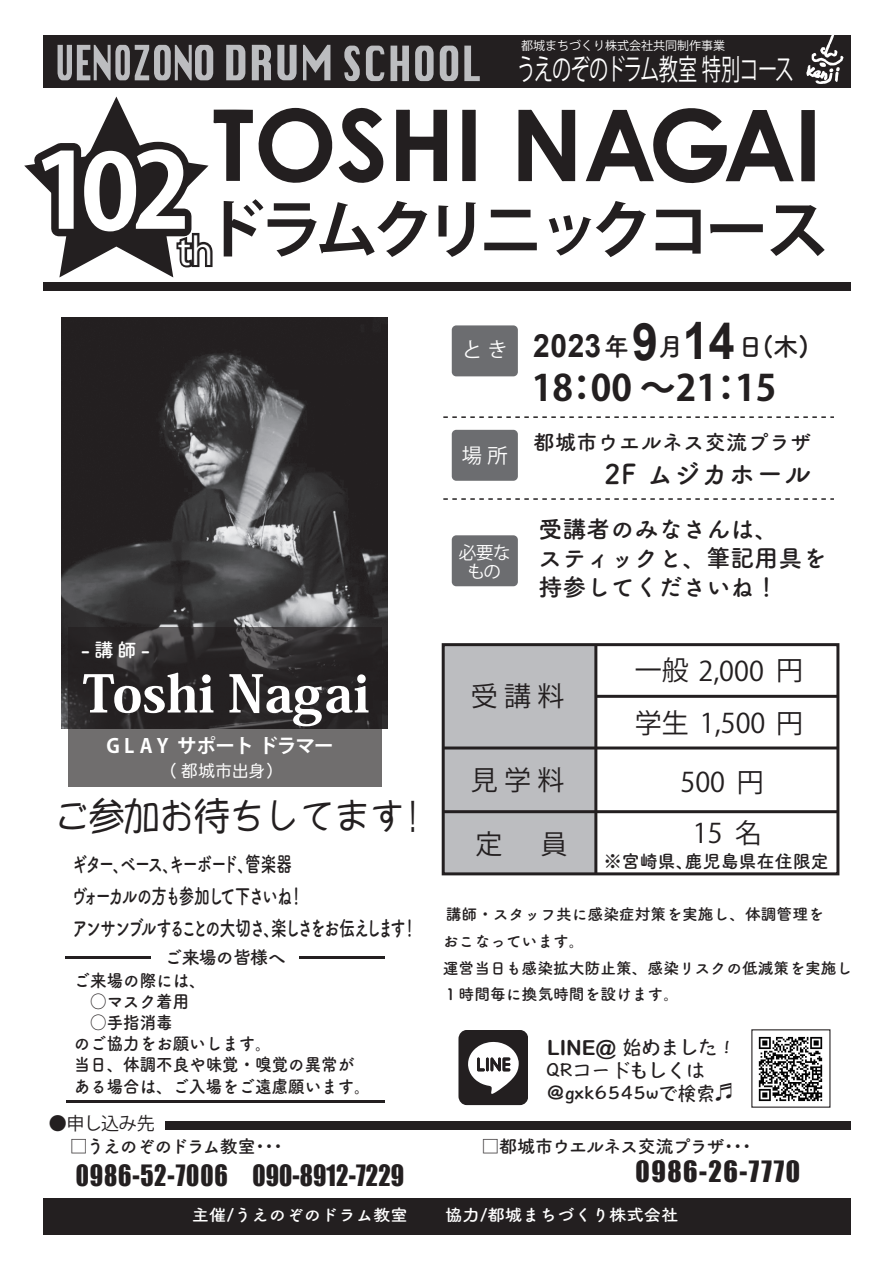
<style>
.page{position:relative;width:893px;height:1263px;background:#fff}
.page>*{position:absolute;margin:0;border:0;box-sizing:border-box;transform-origin:0 0}
.t1{font:700 103.5px "Koz Go Pr 6 N";color:#fff}
.t2{font:700 63.15px "Koz Go Pr 6 N";letter-spacing:-.1em;color:#231f20}
.t3{font:700 51.6px "Arial";color:#231f20;scale:.9 1}
.t4{font:800 51px "Koz Min Pro";color:#fff}
.t5{font:41.85px "Yuppy SC";letter-spacing:-.105em;color:#231f20;scale:.94 1}
.t6{font:37.05px "Koz Go Pr 6 N";color:#fff}
.t7{font:700 36px "Koz Go Pr 6 N";color:#231f20}
.t8{font:29.1px "Koz Go Pr 6 N";letter-spacing:-.05em;color:#fff;scale:.66 1}
.t9{font:27px/53.2px "Koz Go Pr 6 N";color:#231f20}
.t10{font:27px "Impact";letter-spacing:.005em;color:#231f20;scale:.91 1}
.t11{font:27px "Impact";letter-spacing:.06em;color:#231f20}
.t12{font:700 27px "Tsuku A Rd Gothic";letter-spacing:.02em;color:#231f20}
.t13{font:700 25.5px "Tsuku A Rd Gothic";color:#231f20}
.t14{font:700 24px/29px "Tsuku A Rd Gothic";color:#231f20}
.t15{font:700 21.3px/31.8px "Tsuku A Rd Gothic";letter-spacing:-.13em;color:#231f20;scale:.74 1}
.t16{font:700 21px "Tsuku A Rd Gothic";letter-spacing:.02em;color:#231f20}
.t17{font:20.25px "Koz Go Pr 6 N";color:#fff}
.t18{font:700 19.5px "Koz Go Pr 6 N";letter-spacing:-.02em;color:#fff}
.t19{font:700 19.5px "Tsuku A Rd Gothic";color:#fff}
.t20{font:18.9px/22.6px "Hannotate SC W7";color:#231f20}
.t21{font:700 18px "Tsuku A Rd Gothic";letter-spacing:-.04em;color:#231f20}
.t22{font:700 18px "Tsuku A Rd Gothic";color:#231f20}
.t23{font:18px "Koz Go Pr 6 N";letter-spacing:-.02em;color:#231f20}
.t24{font:700 17.55px/21px "Tsuku A Rd Gothic";color:#231f20;scale:.94 1}
.t25{font:17.55px/18.1px "Koz Go Pr 6 N";color:#fff;text-align:center}
.t26{font:700 16.5px "Tsuku A Rd Gothic";color:#fff;scale:1.05 1}
.t27{font:16.5px "Hira Maru Pro W4";letter-spacing:.02em;color:#fff}
.t28{font:700 15.75px/26.7px "Tsuku A Rd Gothic";color:#231f20}
.t29{font:12px "Koz Go Pr 6 N";color:#fff}
.s1{font-family:"Koz Go Pr 6 N";font-weight:400;font-size:20.25px;color:#fff}
.s2{font-family:"Arial";font-size:32.1px}
.s3{font-family:"Arial";font-size:51.6px}
.s4{font-family:"Koz Go Pr 6 N";font-weight:400}
.s5{font-family:"Arial Rounded MT Bold";font-size:20.7px}
.s6{font-family:"Koz Go Pr 6 N"}
</style>
<div class="page">
<img style="left:62px;top:318px;width:325px;height:410px">
<div style="left:43px;top:35px;width:807px;height:53px;background:#231f20"></div>
<div style="left:43px;top:283px;width:807px;height:8px;background:#231f20"></div>
<div style="left:165px;top:1121px;width:685px;height:8px;background:#231f20"></div>
<svg style="left:58px;top:45px;width:155px;height:35px"></svg>
<svg style="left:226px;top:45px;width:19px;height:35px"></svg>
<svg style="left:252px;top:45px;width:19px;height:35px"></svg>
<svg style="left:277px;top:45px;width:20px;height:35px"></svg>
<svg style="left:303px;top:45px;width:27px;height:35px"></svg>
<svg style="left:344px;top:46px;width:16px;height:35px"></svg>
<svg style="left:366px;top:46px;width:18px;height:35px"></svg>
<svg style="left:390px;top:46px;width:19px;height:35px"></svg>
<svg style="left:415px;top:46px;width:19px;height:35px"></svg>
<svg style="left:440px;top:46px;width:18px;height:35px"></svg>
<svg style="left:464px;top:46px;width:16px;height:35px"></svg>
<div style="left:43px;top:1198px;width:807px;height:37px;background:#231f20"></div>
<svg style="left:806px;top:35px;width:37px;height:49px"></svg>
<svg style="left:396px;top:110px;width:51px;height:71px"></svg>
<svg style="left:462px;top:110px;width:14px;height:71px"></svg>
<svg style="left:518px;top:110px;width:57px;height:71px"></svg>
<svg style="left:586px;top:108px;width:208px;height:76px"></svg>
<svg style="left:801px;top:110px;width:14px;height:71px"></svg>
<div style="left:452px;top:325px;width:66px;height:51px;background:#6c6d70;border-radius:4px"></div>
<div style="left:452px;top:430px;width:66px;height:51px;background:#6c6d70;border-radius:4px"></div>
<div style="left:452px;top:535px;width:66px;height:51px;background:#6c6d70;border-radius:4px"></div>
<svg style="left:443px;top:416px;width:391px;height:2px"></svg>
<svg style="left:443px;top:498px;width:391px;height:2px"></svg>
<hr style="left:300px;top:956px;width:85px;height:2px;background:#231f20">
<hr style="left:66px;top:1101px;width:319px;height:2px;background:#231f20">
<hr style="left:66px;top:956px;width:85px;height:2px;background:#231f20">
<div style="left:443px;top:645px;width:153px;height:229px;background:#bcbdc0"></div>
<div style="left:442px;top:643px;width:397px;height:232px;border:3px solid #231f20"></div>
<hr style="left:594px;top:645px;width:3px;height:229px;background:#231f20">
<hr style="left:443px;top:810px;width:395px;height:3px;background:#231f20">
<hr style="left:443px;top:746px;width:395px;height:3px;background:#231f20">
<hr style="left:596px;top:695px;width:242px;height:3px;background:#231f20">
<svg style="left:68px;top:628px;width:313px;height:159px;background:#444242"></svg>
<img style="left:758px;top:1036px;width:65px;height:66px">
<svg style="left:458px;top:1030px;width:70px;height:75px"></svg>
<svg style="left:24px;top:97px;width:360px;height:180px"></svg>
<p class="t29" style="left:521px;top:39px;width:205px">都城まちづくり株式会社共同制作事業</p>
<h3 class="t8" style="left:516px;top:53px;width:422px">うえのぞのドラム教室 特別コース</h3>
<h1 class="t1" style="left:33px;top:133px;width:158px">102</h1>
<h3 class="t6" style="left:178px;top:230px;width:37px">th</h3>
<h2 class="t2" style="left:203px;top:194px;width:628px">ドラムクリニックコース</h2>
<h3 class="t13" style="left:462px;top:326px;width:348px"><span class="s1">とき</span> <span class="s2">2023</span>年 月<span class="s3">14</span>　日(木)</h3>
<h3 class="t3" style="left:632px;top:307px;width:30px">9</h3>
<p class="t17" style="left:462px;top:444px;width:47px">場所</p>
<p class="t25" style="left:459px;top:544px;width:54px">必要なもの</p>
<h3 class="t7" style="left:532px;top:368px;width:246px">18：00 ～21：15</h3>
<h3 class="t16" style="left:534px;top:426px;width:279px">都城市ウエルネス交流プラザ</h3>
<h3 class="t12" style="left:605px;top:453px;width:208px">2F ムジカホール</h3>
<h3 class="t14" style="left:538px;top:513px;width:289px">受講者のみなさんは、<br>スティックと、筆記用具を持参してくださいね！</h3>
<p class="t19" style="left:81px;top:634px;width:71px">-講師-</p>
<h3 class="t4" style="left:83px;top:656px;width:288px">Toshi Nagai</h3>
<p class="t18" style="left:107px;top:735px;width:229px">G L A Y サポートドラマー</p>
<p class="t27" style="left:160px;top:757px;width:124px">（都城市出身）</p>
<h3 class="t5" style="left:52px;top:794px;width:416px">ご参加お待ちしてます！</h3>
<h3 class="t15" style="left:72px;top:847px;width:469px">ギター、ベース、キーボード、管楽器<br>ヴォーカルの方も参加して下さいね！<br>アンサンブルすることの大切さ、楽しさをお伝えします！</h3>
<p class="t21" style="left:165px;top:943px;width:122px">ご来場の皆様へ</p>
<p class="t24" style="left:74px;top:969px;width:317px">ご来場の際には、<br><span class="s4">　○</span>マスク着用<br><span class="s4">　○</span>手指消毒　　　<br>のご協力をお願いします。<br>当日、体調不良や味覚・嗅覚の異常がある場合は、ご入場をご遠慮願います。</p>
<p class="t23" style="left:49px;top:1114px;width:108px">●申し込み先</p>
<h3 class="t9" style="left:471px;top:670px;width:95px">受 講 料</h3>
<h3 class="t9" style="left:471px;top:754px;width:95px">見 学 料</h3>
<h3 class="t9" style="left:475px;top:818px;width:28px">定</h3>
<h3 class="t9" style="left:540px;top:818px;width:28px">員</h3>
<h3 class="t9" style="left:635px;top:643px;width:170px">一般 　　　円学生 　　　円</h3>
<h3 class="t9" style="left:680px;top:757px;width:85px;line-height:51px;text-align:right">500 円名</h3>
<h3 class="t9" style="left:698px;top:645px;width:67px">2,000</h3>
<h3 class="t9" style="left:700px;top:697px;width:67px">1,500</h3>
<h3 class="t9" style="left:693px;top:807px;width:31px">15</h3>
<p class="t22" style="left:604px;top:847px;width:226px">※宮崎県、鹿児島県在住限定</p>
<p class="t28" style="left:443px;top:900px;width:411px">講師・スタッフ共に感染症対策を実施し、体調管理を<br>おこなっています。<br>運営当日も感染拡大防止策、感染リスクの低減策を実施し<br>１時間毎に換気時間を設けます。</p>
<p class="t20" style="left:546px;top:1035px;width:192px"><span class="s5">LINE@</span> 始めました！<br>QRコードもしくは＠gxk6545wで検索<span class="s6">♬</span></p>
<p class="t21" style="left:70px;top:1132px;width:219px"><span class="s4">□</span>うえのぞのドラム教室<span class="s4">・・・</span></p>
<p class="t21" style="left:481px;top:1132px;width:276px"><span class="s4">□</span>都城市ウエルネス交流プラザ<span class="s4">・・・</span></p>
<h3 class="t10" style="left:76px;top:1154px;width:362px">0986-52-7006 090-8912-7229</h3>
<h3 class="t11" style="left:635px;top:1150px;width:166px">0986-26-7770</h3>
<p class="t26" style="left:192px;top:1202px;width:482px">主催/うえのぞのドラム教室　 協力/都城まちづくり株式会社　</p>
</div>
